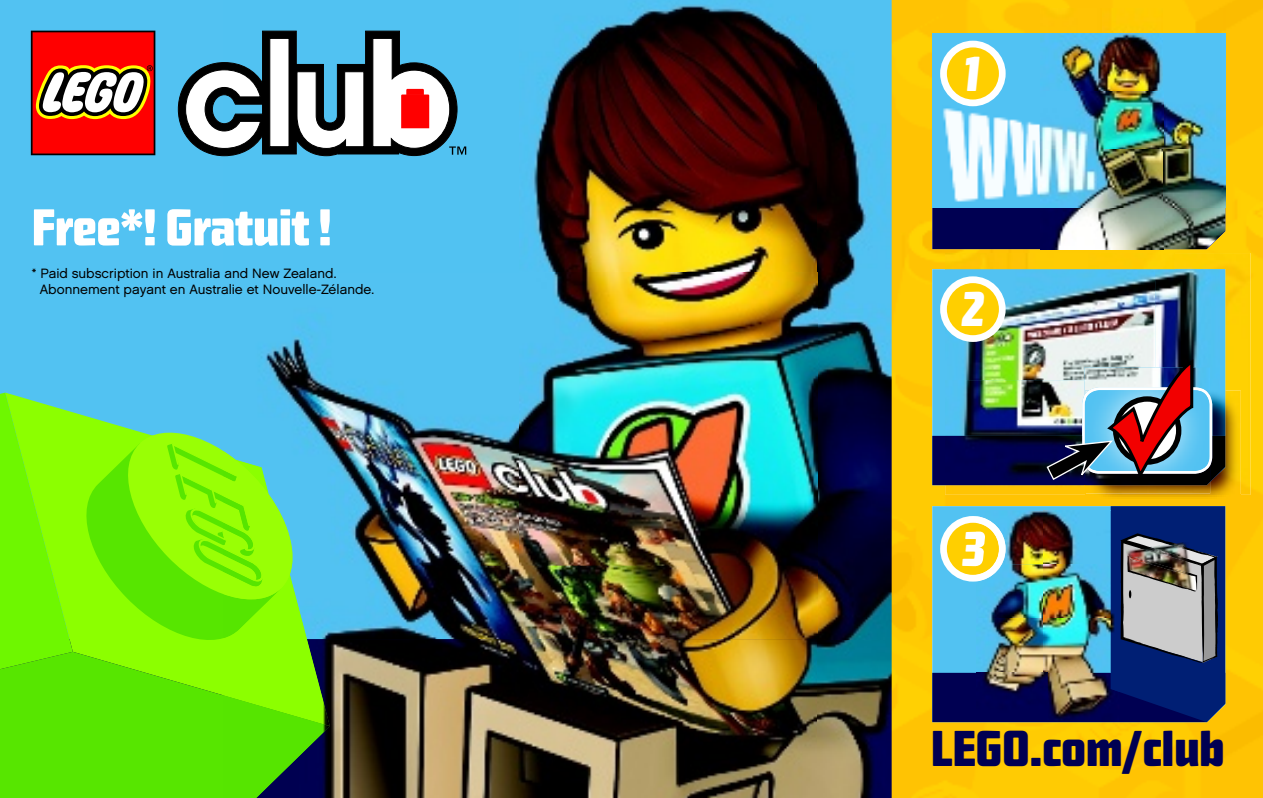
<style>
.page{position:relative;width:1263px;height:798px;background:#fff}
.page>*{position:absolute;margin:0;border:0;box-sizing:border-box;transform-origin:0 0}
.t1{font:900 50.62px "Capricorn OSF";color:#fff}
.t2{font:900 49.5px "Capricorn OSF";color:#000052}
.t3{font:italic 900 48.15px "Capricorn";color:#fff}
.t4{font:13.5px/16.2px "LEGO Chalet 60";color:#000}
</style>
<div class="page">
<div style="left:0;top:0;width:926px;height:638px;background:#52c2f2"></div>
<svg style="left:73px;top:412px;width:43px;height:239px;fill:#8cff00"></svg>
<svg style="left:75px;top:443px;width:148px;height:208px;background:#7bf700"></svg>
<svg style="left:0;top:651px;width:223px;height:146px;background:#5de900"></svg>
<svg style="left:0;top:392px;width:73px;height:365px;background:#70f306"></svg>
<img style="left:330px;top:638px;width:562px;height:159px">
<img style="left:223px;top:5px;width:594px;height:560px">
<img style="left:817px;top:0;width:75px;height:638px">
<img style="left:330px;top:565px;width:488px;height:73px">
<img style="left:223px;top:459px;width:107px;height:236px">
<img style="left:223px;top:611px;width:58px;height:27px">
<img style="left:223px;top:695px;width:107px;height:102px">
<svg style="left:116px;top:420px;width:188px;height:191px"></svg>
<img style="left:223px;top:520px;width:33px;height:27px">
<img style="left:223px;top:547px;width:41px;height:34px">
<img style="left:892px;top:0;width:371px;height:797px">
<div style="left:932px;top:207px;width:109px;height:42px;background:#000052"></div>
<img style="left:932px;top:33px;width:293px;height:174px">
<img style="left:1041px;top:9px;width:184px;height:24px">
<img style="left:1041px;top:207px;width:184px;height:42px">
<div style="left:943px;top:44px;width:59px;height:59px;background:#ffcf00;border-radius:50%"></div>
<div style="left:940px;top:41px;width:66px;height:65px;border:7px solid #fff;border-radius:50%"></div>
<div style="left:945px;top:253px;width:229px;height:16px;background:#fecb03"></div>
<img style="left:1174px;top:253px;width:76px;height:241px">
<img style="left:945px;top:269px;width:210px;height:87px">
<img style="left:1155px;top:269px;width:70px;height:87px">
<div style="left:943px;top:279px;width:59px;height:59px;background:#ffcf00;border-radius:50%"></div>
<div style="left:940px;top:276px;width:66px;height:66px;border:7px solid #fff;border-radius:50%"></div>
<img style="left:1225px;top:390px;width:16px;height:111px">
<img style="left:932px;top:356px;width:293px;height:365px">
<img style="left:1139px;top:547px;width:4px;height:8px">
<img style="left:1127px;top:555px;width:68px;height:35px">
<img style="left:1128px;top:556px;width:65px;height:32px">
<img style="left:1143px;top:547px;width:48px;height:15px">
<img style="left:1146px;top:543px;width:45px;height:18px">
<svg style="left:31px;top:31px;width:124px;height:124px;background:#d53b2c"></svg>
<svg style="left:177px;top:31px;width:289px;height:125px"></svg>
<h1 class="t1" style="left:32px;top:198px;width:301px">Free*! Gratuit !</h1>
<p class="t4" style="left:40px;top:265px;width:336px;text-indent:-8px">* Paid subscription in Australia and New Zealand.<br>Abonnement payant en Australie et Nouvelle-Zélande.</p>
<h3 class="t3" style="left:963px;top:45px;width:18px">1</h3>
<h3 class="t3" style="left:962px;top:281px;width:24px">2</h3>
<h3 class="t3" style="left:963px;top:520px;width:24px">3</h3>
<h2 class="t2" style="left:931px;top:719px;width:295px">LEGO.com/club</h2>
</div>
